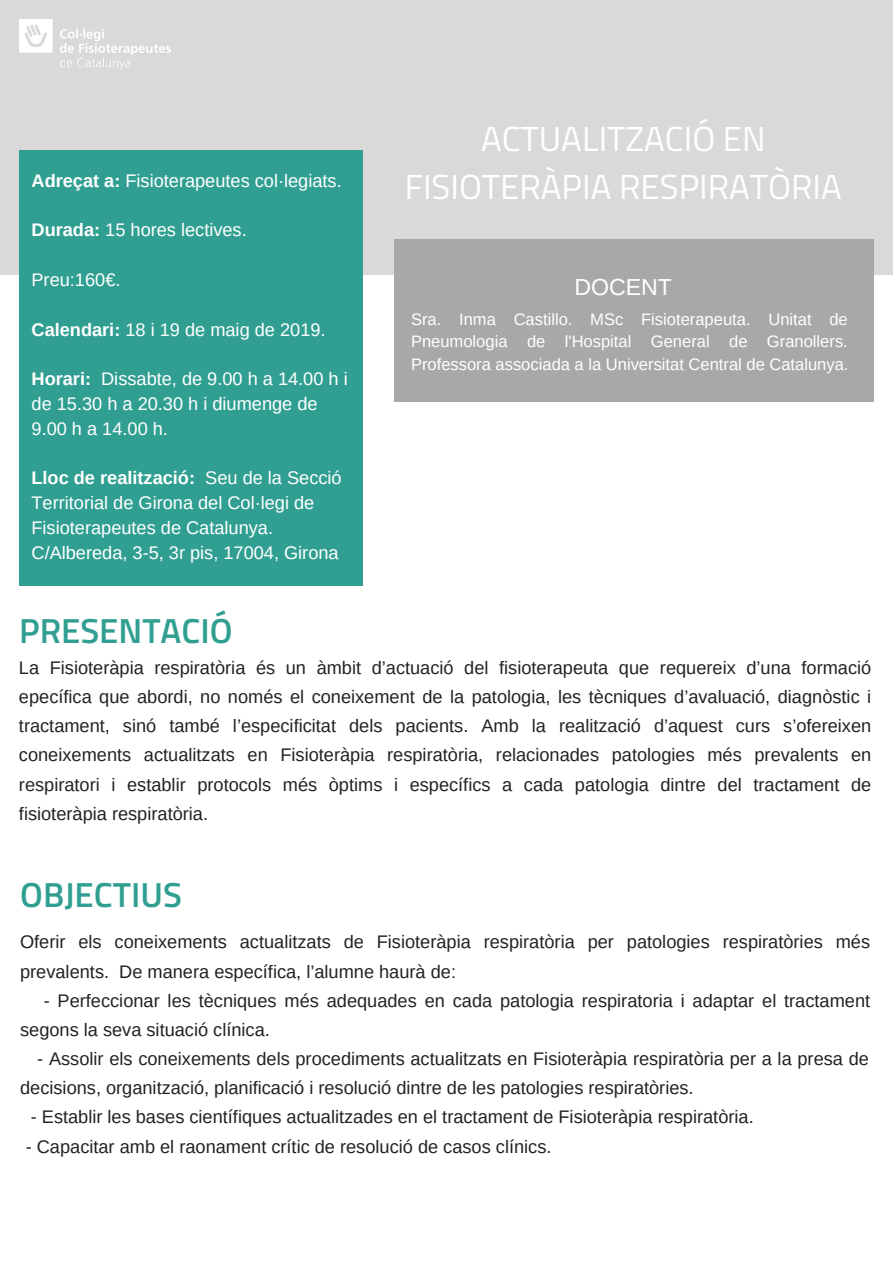
<style>
.page{position:relative;width:893px;height:1263px;background:#fff}
.page>*{position:absolute;margin:0;border:0;box-sizing:border-box;transform-origin:0 0}
.t1{font:34.8px/48.4px "Titillium Web";color:#fff;text-align:center}
.t2{font:600 34.8px "Titillium Web";color:#309f92}
.t3{font:23.25px "Arimo";color:#fff}
.t4{font:18.15px/29.2px "Arimo";color:#222}
.t5{font:18.15px/24.8px "Arimo";color:#fff}
.t6{font:16.5px/22.5px "Arimo";color:#fff;text-align:justify}
.s1{font-weight:700}
</style>
<div class="page">
<div style="left:0;top:0;width:893px;height:275px;background:#d9d9d9"></div>
<img style="left:19px;top:19px;width:151px;height:51px">
<div style="left:19px;top:150px;width:344px;height:435px;background:#309f92"></div>
<div style="left:394px;top:240px;width:480px;height:162px;background:#a8a8a8"></div>
<p class="t5" style="left:32px;top:168px;width:312px"><span class="s1">Adreçat a:</span> Fisioterapeutes col·legiats.</p>
<p class="t5" style="left:32px;top:218px;width:217px"><span class="s1">Durada:</span> 15 hores lectives.</p>
<p class="t5" style="left:32px;top:267px;width:90px">Preu:160€.</p>
<p class="t5" style="left:32px;top:317px;width:296px"><span class="s1">Calendari:</span> 18 i 19 de maig de 2019.</p>
<p class="t5" style="left:32px;top:366px;width:318px"><span class="s1">Horari:</span> Dissabte, de 9.00 h a 14.00 h i de 15.30 h a 20.30 h i diumenge de<br>9.00 h a 14.00 h.</p>
<p class="t5" style="left:32px;top:465px;width:312px"><span class="s1">Lloc de realització:</span> Seu de la Secció Territorial de Girona del Col·legi de Fisioterapeutes de Catalunya.<br>C/Albereda, 3-5, 3r pis, 17004, Girona</p>
<h1 class="t2" style="left:19px;top:603px;width:215px">PRESENTACIÓ</h1>
<h1 class="t1" style="left:405px;top:114px;width:439px">ACTUALITZACIÓ EN<br>FISIOTERÀPIA RESPIRATÒRIA</h1>
<p class="t3" style="left:574px;top:274px;width:99px">DOCENT</p>
<p class="t6" style="left:411px;top:308px;width:439px">Sra. Inma Castillo. MSc Fisioterapeuta. Unitat de Pneumologia de l'Hospital General de Granollers.<br>Professora associada a la Universitat Central de Catalunya.</p>
<p class="t4" style="left:19px;top:653px;width:854px;text-align:justify">La Fisioteràpia respiratòria és un àmbit d’actuació del fisioterapeuta que requereix d’una formació epecífica que abordi, no només el coneixement de la patologia, les tècniques d’avaluació, diagnòstic i tractament, sinó també l’especificitat dels pacients. Amb la realització d’aquest curs s’ofereixen coneixements actualitzats en Fisioteràpia respiratòria, relacionades patologies més prevalents en respiratori i establir protocols més òptims i específics a cada patologia dintre del tractament de fisioteràpia respiratòria.</p>
<h1 class="t2" style="left:20px;top:867px;width:163px">OBJECTIUS</h1>
<p class="t4" style="left:20px;top:927px;width:851px">Oferir els coneixements actualitzats de Fisioteràpia respiratòria per patologies respiratòries més prevalents. De manera específica, l’alumne haurà de:</p>
<p class="t4" style="left:20px;top:985px;width:851px;text-indent:24px">- Perfeccionar les tècniques més adequades en cada patologia respiratoria i adaptar el tractament segons la seva situació clínica.</p>
<p class="t4" style="left:20px;top:1044px;width:850px;text-indent:17px">- Assolir els coneixements dels procediments actualitzats en Fisioteràpia respiratòria per a la presa de decisions, organització, planificació i resolució dintre de les patologies respiratòries.</p>
<p class="t4" style="left:31px;top:1102px;width:724px">- Establir les bases científiques actualitzades en el tractament de Fisioteràpia respiratòria.</p>
<p class="t4" style="left:26px;top:1132px;width:527px">- Capacitar amb el raonament crític de resolució de casos clínics.</p>
</div>
